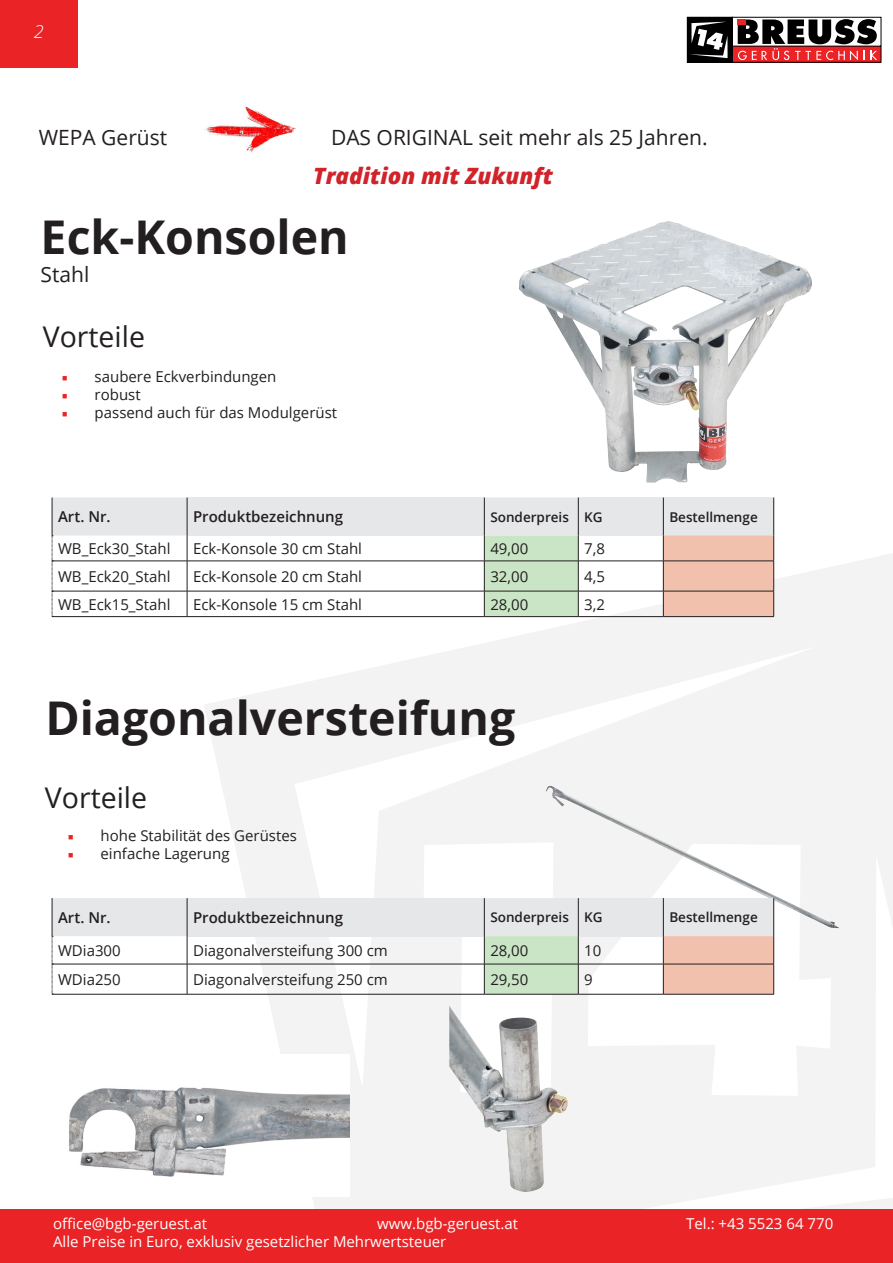
<style>
.page{position:relative;width:893px;height:1263px;background:#fff}
.page>*{position:absolute;margin:0;border:0;box-sizing:border-box;transform-origin:0 0}
.t1{font:700 46.5px "Open Sans";color:#231f20}
.t2{font:28.5px "Open Sans";color:#231f20}
.t3{font:italic 800 22.5px "Open Sans";color:#d1232a}
.t4{font:21px "Open Sans";color:#231f20}
.t5{font:italic 300 18px "Open Sans";color:#fff}
.t6{font:15px "Open Sans";color:#231f20}
.t7{font:15px "Open Sans";color:#fff}
.t8{font:600 15px "Open Sans";color:#231f20}
.t9{font:600 13.5px "Open Sans";color:#231f20}
.s1{font-family:"Minion Pro";color:#ea2426}
</style>
<div class="page">
<div style="left:0;top:0;width:77px;height:68px;background:#ea2426"></div>
<svg style="left:687px;top:17px;width:194px;height:46px"></svg>
<svg style="left:204px;top:553px;width:689px;height:656px"></svg>
<div style="left:0;top:1209px;width:893px;height:54px;background:#ea2426"></div>
<img style="left:205px;top:106px;width:91px;height:47px">
<img style="left:519px;top:221px;width:293px;height:262px">
<div style="left:578px;top:497px;width:85px;height:39px;background:#e6e7e9"></div>
<div style="left:663px;top:497px;width:111px;height:39px;background:#e6e7e9"></div>
<hr style="left:578px;top:561px;width:85px;height:1px;background:#231f20">
<hr style="left:578px;top:591px;width:85px;height:1px;background:#231f20">
<svg style="left:52px;top:497px;width:527px;height:119px"></svg>
<div style="left:663px;top:536px;width:111px;height:80px;background:#f1c1ae"></div>
<hr style="left:52px;top:616px;width:135px;height:1px;background:#231f20">
<hr style="left:187px;top:616px;width:297px;height:1px;background:#231f20">
<hr style="left:484px;top:616px;width:94px;height:1px;background:#231f20">
<hr style="left:578px;top:616px;width:85px;height:1px;background:#231f20">
<hr style="left:663px;top:616px;width:111px;height:1px;background:#231f20">
<hr style="left:52px;top:497px;width:1px;height:39px;background:#231f20">
<hr style="left:187px;top:497px;width:1px;height:39px;background:#231f20">
<hr style="left:484px;top:497px;width:1px;height:39px;background:#231f20">
<hr style="left:578px;top:497px;width:1px;height:39px;background:#231f20">
<hr style="left:663px;top:497px;width:1px;height:39px;background:#231f20">
<hr style="left:773px;top:497px;width:1px;height:39px;background:#231f20">
<img style="left:545px;top:786px;width:294px;height:142px">
<img style="left:449px;top:1093px;width:119px;height:99px">
<img style="left:69px;top:1093px;width:280px;height:104px">
<div style="left:578px;top:898px;width:85px;height:38px;background:#e6e7e9"></div>
<div style="left:663px;top:898px;width:111px;height:38px;background:#e6e7e9"></div>
<svg style="left:52px;top:842px;width:527px;height:251px"></svg>
<div style="left:663px;top:936px;width:111px;height:58px;background:#f1c1ae"></div>
<hr style="left:52px;top:964px;width:135px;height:1px;background:#231f20">
<hr style="left:187px;top:964px;width:297px;height:1px;background:#231f20">
<hr style="left:187px;top:964px;width:1px;height:30px;background:#231f20">
<hr style="left:484px;top:964px;width:94px;height:1px;background:#231f20">
<hr style="left:484px;top:964px;width:1px;height:30px;background:#231f20">
<hr style="left:578px;top:964px;width:85px;height:1px;background:#231f20">
<hr style="left:578px;top:964px;width:1px;height:30px;background:#231f20">
<hr style="left:663px;top:964px;width:111px;height:1px;background:#231f20">
<hr style="left:663px;top:964px;width:1px;height:30px;background:#231f20">
<hr style="left:773px;top:964px;width:1px;height:30px;background:#231f20">
<hr style="left:52px;top:994px;width:135px;height:1px;background:#231f20">
<hr style="left:187px;top:994px;width:297px;height:1px;background:#231f20">
<hr style="left:484px;top:994px;width:94px;height:1px;background:#231f20">
<hr style="left:578px;top:994px;width:85px;height:1px;background:#231f20">
<hr style="left:663px;top:994px;width:111px;height:1px;background:#231f20">
<hr style="left:52px;top:898px;width:1px;height:38px;background:#231f20">
<hr style="left:187px;top:898px;width:1px;height:38px;background:#231f20">
<hr style="left:484px;top:898px;width:1px;height:38px;background:#231f20">
<hr style="left:578px;top:898px;width:1px;height:38px;background:#231f20">
<hr style="left:663px;top:898px;width:1px;height:38px;background:#231f20">
<hr style="left:773px;top:898px;width:1px;height:38px;background:#231f20">
<p class="t5" style="left:34px;top:19px;width:11px">2</p>
<p class="t4" style="left:39px;top:123px;width:130px">WEPA Gerüst</p>
<p class="t4" style="left:331px;top:123px;width:378px">DAS ORIGINAL seit mehr als 25 Jahren.</p>
<p class="t3" style="left:313px;top:159px;width:241px">Tradition mit Zukunft</p>
<p class="t1" style="left:41px;top:205px;width:310px">Eck-Konsolen</p>
<p class="t4" style="left:41px;top:260px;width:50px">Stahl</p>
<p class="t2" style="left:43px;top:317px;width:104px">Vorteile</p>
<p class="t6" style="left:62px;top:366px;width:216px"><span class="s1">■</span> saubere Eckverbindungen</p>
<p class="t6" style="left:62px;top:384px;width:80px"><span class="s1">■</span> robust</p>
<p class="t6" style="left:62px;top:402px;width:277px"><span class="s1">■</span> passend auch für das Modulgerüst</p>
<p class="t8" style="left:58px;top:506px;width:54px">Art. Nr.</p>
<p class="t8" style="left:193px;top:506px;width:152px">Produktbezeichnung</p>
<p class="t9" style="left:490px;top:507px;width:80px">Sonderpreis</p>
<p class="t9" style="left:584px;top:507px;width:20px">KG</p>
<p class="t9" style="left:669px;top:507px;width:90px">Bestellmenge</p>
<p class="t6" style="left:58px;top:538px;width:114px">WB_Eck30_Stahl</p>
<p class="t6" style="left:193px;top:538px;width:170px">Eck-Konsole 30 cm Stahl</p>
<p class="t6" style="left:490px;top:538px;width:39px">49,00</p>
<p class="t6" style="left:584px;top:538px;width:22px">7,8</p>
<p class="t6" style="left:58px;top:566px;width:114px">WB_Eck20_Stahl</p>
<p class="t6" style="left:193px;top:566px;width:170px">Eck-Konsole 20 cm Stahl</p>
<p class="t6" style="left:490px;top:566px;width:39px">32,00</p>
<p class="t6" style="left:584px;top:566px;width:22px">4,5</p>
<p class="t6" style="left:58px;top:594px;width:114px">WB_Eck15_Stahl</p>
<p class="t6" style="left:193px;top:594px;width:170px">Eck-Konsole 15 cm Stahl</p>
<p class="t6" style="left:490px;top:594px;width:39px">28,00</p>
<p class="t6" style="left:584px;top:594px;width:22px">3,2</p>
<p class="t1" style="left:45px;top:685px;width:471px">Diagonalversteifung</p>
<p class="t2" style="left:45px;top:778px;width:104px">Vorteile</p>
<p class="t6" style="left:68px;top:825px;width:231px"><span class="s1">■</span> hohe Stabilität des Gerüstes</p>
<p class="t6" style="left:68px;top:843px;width:163px"><span class="s1">■</span> einfache Lagerung</p>
<p class="t8" style="left:58px;top:907px;width:54px">Art. Nr.</p>
<p class="t8" style="left:193px;top:907px;width:152px">Produktbezeichnung</p>
<p class="t9" style="left:490px;top:908px;width:80px">Sonderpreis</p>
<p class="t9" style="left:584px;top:908px;width:20px">KG</p>
<p class="t9" style="left:669px;top:908px;width:90px">Bestellmenge</p>
<p class="t6" style="left:58px;top:940px;width:64px">WDia300</p>
<p class="t6" style="left:193px;top:940px;width:196px">Diagonalversteifung 300 cm</p>
<p class="t6" style="left:490px;top:940px;width:39px">28,00</p>
<p class="t6" style="left:584px;top:940px;width:19px">10</p>
<p class="t6" style="left:58px;top:969px;width:64px">WDia250</p>
<p class="t6" style="left:193px;top:969px;width:196px">Diagonalversteifung 250 cm</p>
<p class="t6" style="left:490px;top:969px;width:39px">29,50</p>
<p class="t6" style="left:584px;top:969px;width:10px">9</p>
<p class="t7" style="left:53px;top:1213px;width:155px">office@bgb-geruest.at</p>
<p class="t7" style="left:377px;top:1213px;width:142px">www.bgb-geruest.at</p>
<p class="t7" style="left:686px;top:1213px;width:149px">Tel.: +43 5523 64 770</p>
<p class="t7" style="left:53px;top:1231px;width:395px">Alle Preise in Euro, exklusiv gesetzlicher Mehrwertsteuer</p>
</div>
